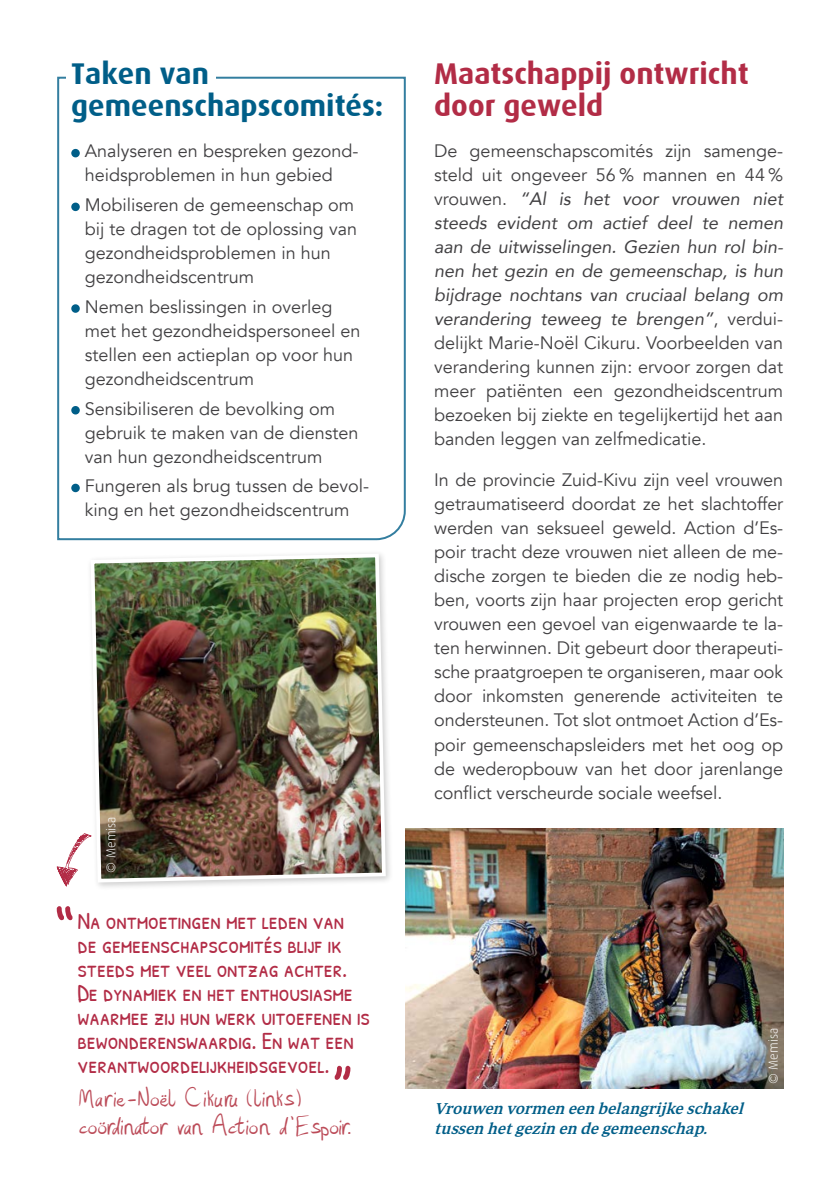
<style>
.page{position:relative;width:840px;height:1191px;background:#fff}
.page>*{position:absolute;margin:0;border:0;box-sizing:border-box;transform-origin:0 0}
.t1{font:36px/28px "Hashtag";letter-spacing:-.025em;color:#bc4c59}
.t2{font:700 30px/32px "Dax";color:#b22c46}
.t3{font:700 30px/32px "Dax";color:#005e88}
.t4{font:24px/24px "Patrick Hand SC";letter-spacing:-.01em;color:#b22c46}
.t5{font:18px/24px "Avenir";color:#414042}
.t6{font:italic 500 16px/20px "Periodico Text";color:#005e88}
.t7{font:300 13px "Dax";color:#fff}
.s1{font-style:italic}
</style>
<div class="page">
<svg style="left:57px;top:76px;width:349px;height:465px"></svg>
<div style="left:66px;top:62px;width:149px;height:27px;background:#fff"></div>
<div style="left:87px;top:549px;width:307px;height:341px;background:#000;opacity:.2"></div>
<img style="left:89px;top:552px;width:298px;height:332px">
<svg style="left:57px;top:906px;width:15px;height:14px"></svg>
<svg style="left:334px;top:1065px;width:16px;height:14px"></svg>
<svg style="left:57px;top:833px;width:35px;height:53px"></svg>
<div style="left:71px;top:149px;width:9px;height:8px;background:#005e88;border-radius:50%"></div>
<div style="left:71px;top:203px;width:9px;height:8px;background:#005e88;border-radius:50%"></div>
<div style="left:71px;top:304px;width:9px;height:9px;background:#005e88;border-radius:50%"></div>
<div style="left:71px;top:406px;width:9px;height:8px;background:#005e88;border-radius:50%"></div>
<div style="left:71px;top:484px;width:9px;height:8px;background:#005e88;border-radius:50%"></div>
<img style="left:405px;top:828px;width:377px;height:261px">
<h2 class="t3" style="left:71px;top:58px;width:313px">Taken van gemeenschapscomités:</h2>
<p class="t5" style="left:85px;top:139px;width:275px">Analyseren en bespreken gezond&shy;heidsproblemen in hun gebied</p>
<p class="t5" style="left:85px;top:193px;width:273px">Mobiliseren de gemeenschap om bij te dragen tot de oplossing van gezondheidsproblemen in hun gezondheidscentrum</p>
<p class="t5" style="left:85px;top:295px;width:277px">Nemen beslissingen in overleg met het gezondheidspersoneel en stellen een actieplan op voor hun gezondheidscentrum</p>
<p class="t5" style="left:85px;top:396px;width:275px">Sensibiliseren de bevolking om gebruik te maken van de diensten van hun gezondheidscentrum</p>
<p class="t5" style="left:85px;top:474px;width:286px">Fungeren als brug tussen de bevol&shy;king en het gezondheidscentrum</p>
<p class="t7" style="left:104px;top:872px;width:57px;rotate:-90deg">© Memisa</p>
<h3 class="t4" style="left:77px;top:908px;width:294px">Na ontmoetingen met leden van<br>de gemeenschapscomités blijf ik steeds met veel ontzag achter.<br>De dynamiek en het enthousiasme waarmee zij hun werk uitoefenen is bewonderenswaardig. En wat een verantwoordelijkheidsgevoel.</h3>
<h1 class="t1" style="left:79px;top:1084px;width:274px">Marie-Noël Cikuru (links) coördinator van Action d’Espoir.</h1>
<h2 class="t2" style="left:434px;top:58px;width:316px">Maatschappij ontwricht door geweld</h2>
<p class="t5" style="left:434px;top:139px;width:350px;text-align:justify">De gemeenschapscomités zijn samenge&shy;steld uit ongeveer 56 % mannen en 44 % vrouwen. <span class="s1">“Al is het voor vrouwen niet steeds evident om actief deel te nemen aan de uitwisselingen. Gezien hun rol bin&shy;nen het gezin en de gemeenschap, is hun bijdrage nochtans van cruciaal belang om verandering teweeg te brengen”</span>, verdui&shy;delijkt Marie-Noël Cikuru. Voorbeelden van verandering kunnen zijn: ervoor zorgen dat meer patiënten een gezondheidscentrum bezoeken bij ziekte en tegelijkertijd het aan banden leggen van zelfmedicatie.</p>
<p class="t5" style="left:434px;top:468px;width:350px;text-align:justify">In de provincie Zuid-Kivu zijn veel vrouwen getraumatiseerd doordat ze het slachtoffer werden van seksueel geweld. Action d’Es&shy;poir tracht deze vrouwen niet alleen de me&shy;dische zorgen te bieden die ze nodig heb&shy;ben, voorts zijn haar projecten erop gericht vrouwen een gevoel van eigenwaarde te la&shy;ten herwinnen. Dit gebeurt door therapeuti&shy;sche praatgroepen te organiseren, maar ook door inkomsten generende activiteiten te ondersteunen. Tot slot ontmoet Action d’Es&shy;poir gemeenschapsleiders met het oog op de wederopbouw van het door jarenlange conflict verscheurde sociale weefsel.</p>
<p class="t6" style="left:434px;top:1098px;width:315px">Vrouwen vormen een belangrijkeschakel tussen hetgezin en degemeenschap.</p>
<p class="t7" style="left:765px;top:1084px;width:57px;rotate:-90deg">© Memisa</p>
</div>
